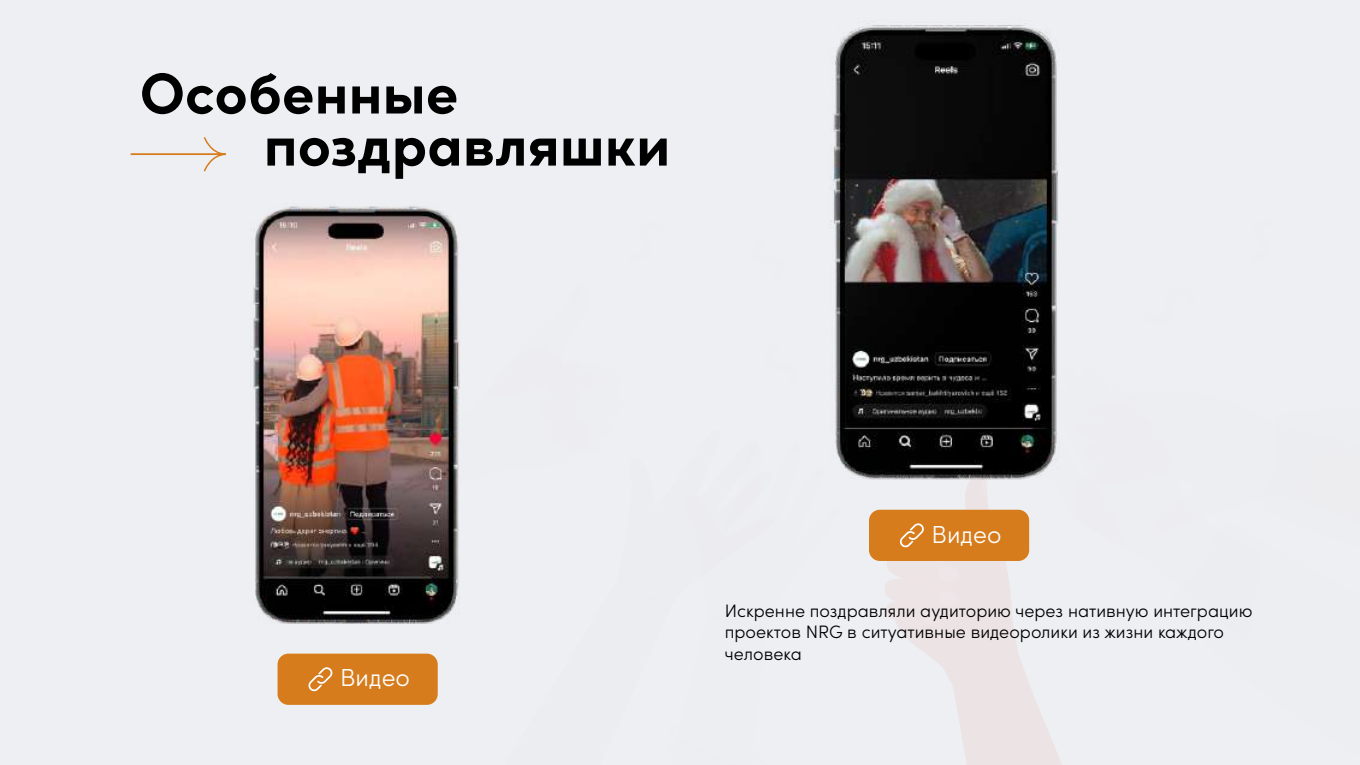
<style>
.page{position:relative;width:1360px;height:765px;background:#edeff3}
.page>*{position:absolute;margin:0;border:0;box-sizing:border-box;transform-origin:0 0}
.t1{font:700 57.75px/52px "Sofia Pro";color:#000}
.t2{font:300 24.75px "Sofia Pro";color:#fff}
.t3{font:300 18px/21.5px "Sofia Pro";color:#000}
</style>
<div class="page">
<svg style="left:895px;top:620px;width:167px;height:145px"></svg>
<img style="left:833px;top:25px;width:225px;height:595px">
<img style="left:130px;top:137px;width:330px;height:568px">
<h1 class="t1" style="left:264px;top:75px;width:408px;text-indent:-124px">Особенные поздравляшки</h1>
<h2 class="t2" style="left:340px;top:668px;width:71px">Видео</h2>
<h2 class="t2" style="left:932px;top:524px;width:71px">Видео</h2>
<p class="t3" style="left:725px;top:602px;width:529px">Искренне поздравляли аудиторию через нативную интеграцию проектов NRG в ситуативные видеоролики из жизни каждого человека</p>
</div>
